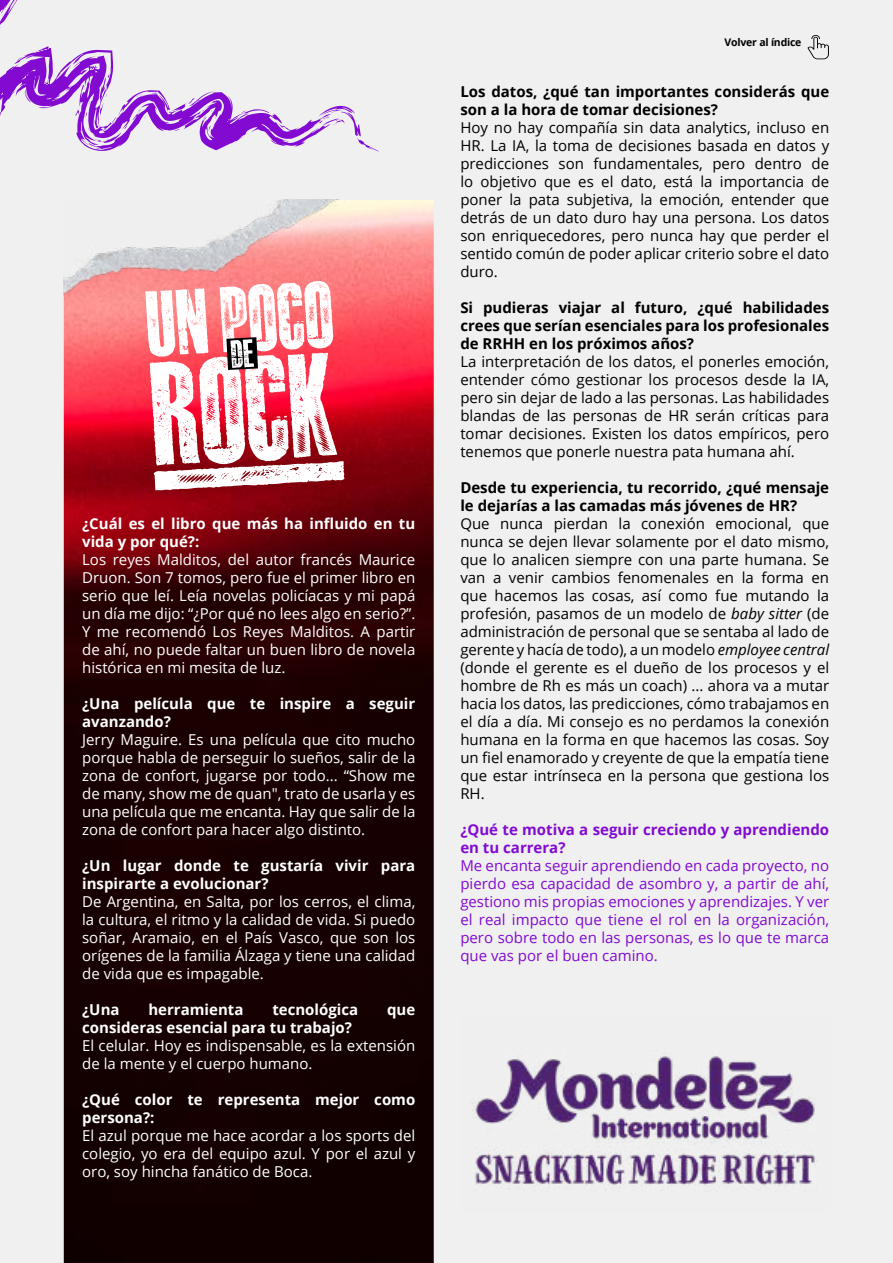
<style>
.page{position:relative;width:893px;height:1263px;background:#f0f0f0}
.page>*{position:absolute;margin:0;border:0;box-sizing:border-box;transform-origin:0 0}
.t1{font:15px/18px "Open Sans";color:#000;text-align:justify}
.t2{font:15px/18px "Open Sans";color:#fff;text-align:justify}
.t3{font:700 15px/18px "Open Sans";color:#000}
.t4{font:700 15px/18px "Open Sans";color:#fff}
.t5{font:15px/18px "Open Sans";color:#820ad1;text-align:justify}
.t6{font:700 15px/18px "Open Sans";color:#820ad1}
.t7{font:700 10.5px "Open Sans";letter-spacing:-.02em;color:#000}
.s1{font-style:italic}
</style>
<div class="page">
<svg style="left:0;top:46px;width:311px;height:105px"></svg>
<svg style="left:311px;top:106px;width:68px;height:46px"></svg>
<svg style="left:241px;top:110px;width:5px;height:3px"></svg>
<svg style="left:187px;top:91px;width:27px;height:22px"></svg>
<svg style="left:136px;top:93px;width:7px;height:4px"></svg>
<svg style="left:174px;top:126px;width:10px;height:5px"></svg>
<svg style="left:137px;top:109px;width:9px;height:10px"></svg>
<svg style="left:65px;top:57px;width:62px;height:86px"></svg>
<svg style="left:43px;top:82px;width:6px;height:9px"></svg>
<svg style="left:17px;top:57px;width:8px;height:5px"></svg>
<svg style="left:25px;top:79px;width:10px;height:23px"></svg>
<svg style="left:0;top:0;width:18px;height:28px"></svg>
<img style="left:64px;top:200px;width:370px;height:1063px">
<img style="left:64px;top:200px;width:293px;height:101px">
<svg style="left:145px;top:281px;width:199px;height:209px"></svg>
<img style="left:472px;top:1056px;width:345px;height:136px">
<svg style="left:807px;top:35px;width:22px;height:24px"></svg>
<p class="t4" style="left:82px;top:514px;width:335px">¿Cuál es el libro que más ha influido en tu vida y por qué?:</p>
<p class="t2" style="left:82px;top:550px;width:335px">Los reyes Malditos, del autor francés Maurice Druon. Son 7 tomos, pero fue el primer libro en serio que leí. Leía novelas policíacas y mi papá un día me dijo: “¿Por qué no lees algo en serio?”.<br>Y me recomendó Los Reyes Malditos. A partir de ahí, no puede faltar un buen libro de novela histórica en mi mesita de luz.</p>
<p class="t4" style="left:82px;top:694px;width:335px">¿Una película que te inspire a seguir avanzando?</p>
<p class="t2" style="left:82px;top:730px;width:335px">Jerry Maguire. Es una película que cito mucho porque habla de perseguir lo sueños, salir de la zona de confort, jugarse por todo... “Show me de many, show me de quan", trato de usarla y es una película que me encanta. Hay que salir de la zona de confort para hacer algo distinto.</p>
<p class="t4" style="left:82px;top:856px;width:335px">¿Un lugar donde te gustaría vivir para inspirarte a evolucionar?</p>
<p class="t2" style="left:82px;top:892px;width:335px">De Argentina, en Salta, por los cerros, el clima, la cultura, el ritmo y la calidad de vida. Si puedo soñar, Aramaio, en el País Vasco, que son los orígenes de la familia Álzaga y tiene una calidad de vida que es impagable.</p>
<p class="t4" style="left:82px;top:1000px;width:39px">¿Una</p>
<p class="t4" style="left:148px;top:1000px;width:96px">herramienta</p>
<p class="t4" style="left:272px;top:1000px;width:87px">tecnológica</p>
<p class="t4" style="left:387px;top:1000px;width:30px">que</p>
<p class="t4" style="left:82px;top:1018px;width:271px">consideras esencial para tu trabajo?</p>
<p class="t2" style="left:82px;top:1036px;width:335px">El celular. Hoy es indispensable, es la extensión de la mente y el cuerpo humano.</p>
<p class="t4" style="left:82px;top:1090px;width:335px">¿Qué color te representa mejor como persona?:</p>
<p class="t2" style="left:82px;top:1126px;width:335px">El azul porque me hace acordar a los sports del colegio, yo era del equipo azul. Y por el azul y oro, soy hincha fanático de Boca.</p>
<p class="t7" style="left:725px;top:35px;width:78px">Volver al índice</p>
<p class="t3" style="left:460px;top:82px;width:370px">Los datos, ¿qué tan importantes considerás que son a la hora de tomar decisiones?</p>
<p class="t1" style="left:460px;top:118px;width:370px">Hoy no hay compañía sin data analytics, incluso en HR. La IA, la toma de decisiones basada en datos y predicciones son fundamentales, pero dentro de lo objetivo que es el dato, está la importancia de poner la pata subjetiva, la emoción, entender que detrás de un dato duro hay una persona. Los datos son enriquecedores, pero nunca hay que perder el sentido común de poder aplicar criterio sobre el dato duro.</p>
<p class="t3" style="left:460px;top:298px;width:370px;text-align:justify">Si pudieras viajar al futuro, ¿qué habilidades crees que serían esenciales para los profesionales de RRHH en los próximos años?</p>
<p class="t1" style="left:460px;top:352px;width:370px">La interpretación de los datos, el ponerles emoción, entender cómo gestionar los procesos desde la IA, pero sin dejar de lado a las personas. Las habilidades blandas de las personas de HR serán críticas para tomar decisiones. Existen los datos empíricos, pero tenemos que ponerle nuestra pata humana ahí.</p>
<p class="t3" style="left:460px;top:478px;width:370px">Desde tu experiencia, tu recorrido, ¿qué mensaje le dejarías a las camadas más jóvenes de HR?</p>
<p class="t1" style="left:460px;top:514px;width:370px">Que nunca pierdan la conexión emocional, que nunca se dejen llevar solamente por el dato mismo, que lo analicen siempre con una parte humana. Se van a venir cambios fenomenales en la forma en que hacemos las cosas, así como fue mutando la profesión, pasamos de un modelo de <span class="s1">baby sitter</span> (de administración de personal que se sentaba al lado de gerente y hacía de todo), a un modelo <span class="s1">employee central </span>(donde el gerente es el dueño de los procesos y el hombre de Rh es más un coach) ... ahora va a mutar hacia los datos, las predicciones, cómo trabajamos en el día a día. Mi consejo es no perdamos la conexión humana en la forma en que hacemos las cosas. Soy un fiel enamorado y creyente de que la empatía tiene que estar intrínseca en la persona que gestiona los RH.</p>
<p class="t6" style="left:460px;top:820px;width:370px">¿Qué te motiva a seguir creciendo y aprendiendo en tu carrera?</p>
<p class="t5" style="left:460px;top:856px;width:370px">Me encanta seguir aprendiendo en cada proyecto, no pierdo esa capacidad de asombro y, a partir de ahí, gestiono mis propias emociones y aprendizajes. Y ver el real impacto que tiene el rol en la organización, pero sobre todo en las personas, es lo que te marca que vas por el buen camino.</p>
</div>
